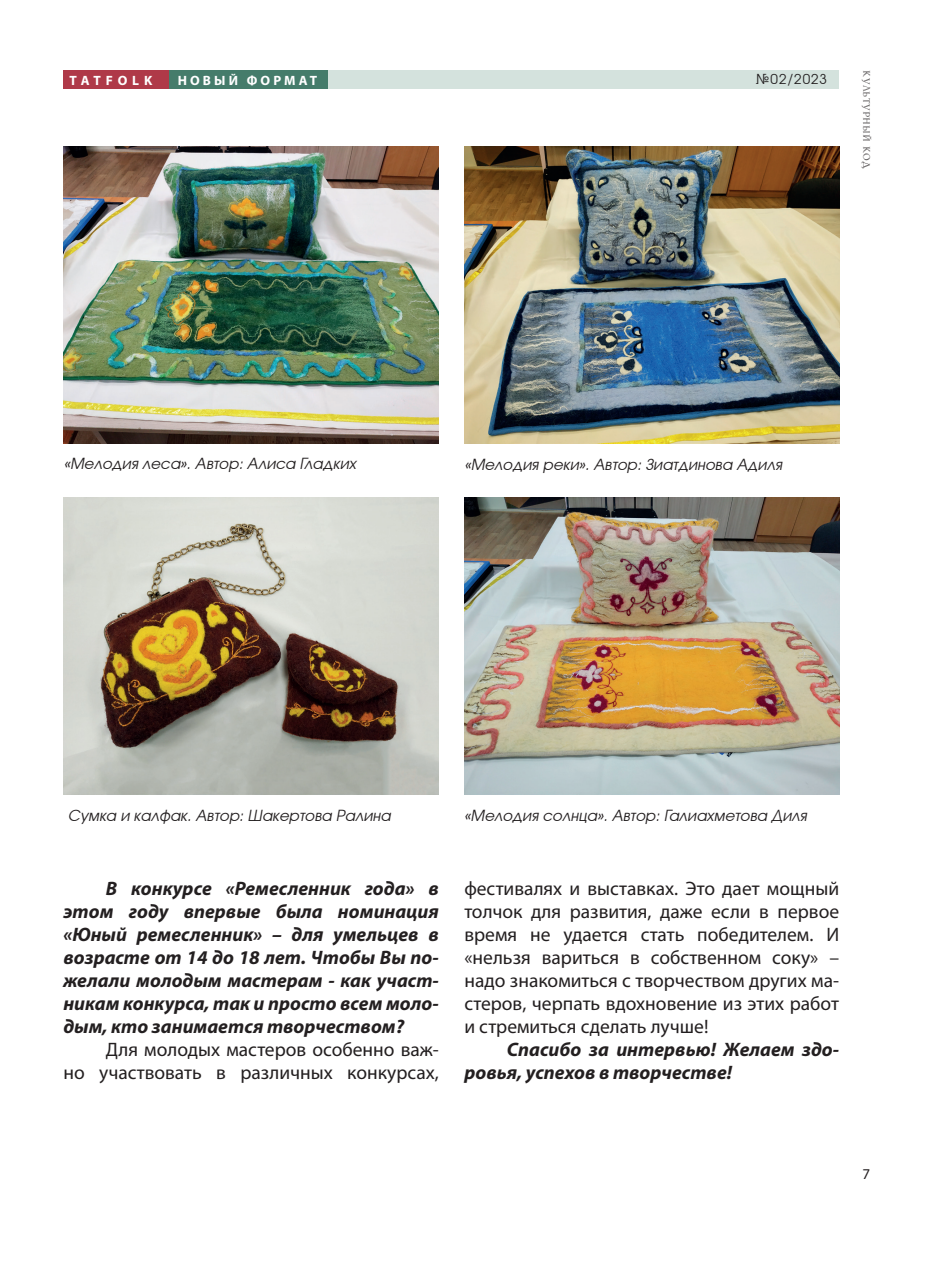
<style>
.page{position:relative;width:936px;height:1263px;background:#fff}
.page>*{position:absolute;margin:0;border:0;box-sizing:border-box;transform-origin:0 0}
.t1{font:19.5px/23px "TT Myriad Pro";color:#231f20;text-align:right}
.t2{font:italic 700 19.5px/23px "TT Myriad Pro";color:#231f20;text-align:justify}
.t3{font:italic 15px "Gothic Eurasian";color:#231f20}
.t4{font:15px "TT Myriad Pro";color:#231f20}
.t5{font:700 13.5px "TT Myriad Pro";letter-spacing:.23em;color:#fff}
.t6{font:13.5px "Gothic Eurasian";letter-spacing:.07em;color:#231f20}
.t7{font:700 13.5px "TT Myriad Pro";letter-spacing:.36em;color:#fff}
.t8{font:9px "TT Lidia";letter-spacing:.03em;color:#231f20}
</style>
<div class="page">
<div style="left:163px;top:70px;width:165px;height:19px;background:#457c6b"></div>
<div style="left:63px;top:70px;width:105px;height:19px;background:#af3948"></div>
<div style="left:328px;top:70px;width:511px;height:19px;background:#d4e2dd"></div>
<img style="left:64px;top:147px;width:375px;height:297px">
<img style="left:63px;top:498px;width:375px;height:296px">
<img style="left:464px;top:147px;width:375px;height:297px">
<img style="left:464px;top:498px;width:375px;height:296px">
<p class="t7" style="left:70px;top:71px;width:84px">TATFOLK</p>
<p class="t5" style="left:178px;top:71px;width:141px">НОВЫЙ ФОРМАТ</p>
<p class="t6" style="left:755px;top:71px;width:73px">№02/2023</p>
<p class="t8" style="left:871px;top:70px;width:100px;rotate:90deg">КУЛЬТУРНЫЙ КОД</p>
<p class="t3" style="left:64px;top:455px;width:297px">«Мелодия леса». Автор: Алиса Гладких</p>
<p class="t3" style="left:464px;top:456px;width:322px">«Мелодия реки». Автор: Зиатдинова Адиля</p>
<p class="t3" style="left:68px;top:807px;width:327px">Сумка и калфак. Автор: Шакертова Ралина</p>
<p class="t3" style="left:464px;top:807px;width:347px">«Мелодия солнца». Автор: Галиахметова Диля</p>
<p class="t2" style="left:63px;top:876px;width:377px;text-indent:43px">В конкурсе «Ремесленник года» в этом году впервые была номинация «Юный ремесленник» – для умельцев в возрасте от 14 до 18 лет. Чтобы Вы по&shy;желали молодым мастерам - как участ&shy;никам конкурса, так и просто всем моло&shy;дым, кто занимается творчеством?</p>
<p class="t1" style="left:63px;top:1037px;width:377px">Для молодых мастеров особенно важ-<br>но участвовать в различных конкурсах,</p>
<p class="t1" style="left:464px;top:876px;width:376px;text-align:justify">фестивалях и выставках. Это дает мощный толчок для развития, даже если в первое время не удается стать победителем. И «нельзя вариться в собственном соку» – надо знакомиться с творчеством других ма&shy;стеров, черпать вдохновение из этих работ и стремиться сделать лучше!</p>
<p class="t2" style="left:464px;top:1037px;width:376px;text-indent:43px">Спасибо за интервью! Желаем здо&shy;ровья, успехов в творчестве!</p>
<p class="t4" style="left:862px;top:1165px;width:9px">7</p>
</div>
